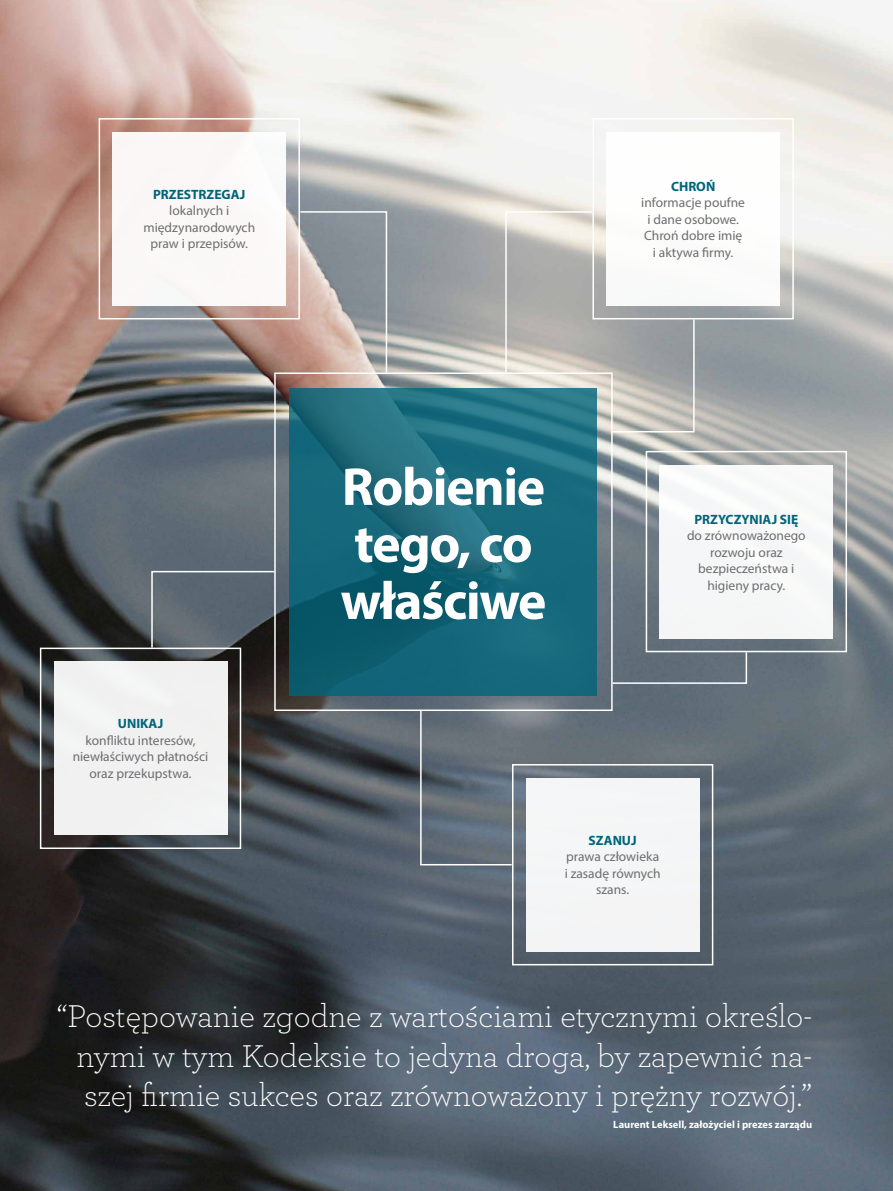
<style>
.page{position:relative;width:893px;height:1191px;background:#fff}
.page>*{position:absolute;margin:0;border:0;box-sizing:border-box;transform-origin:0 0}
.t1{font:700 53.7px/57px "Myriad Pro";letter-spacing:-.025em;color:#fff}
.t2{font:300 33px/39.6px "Archer";letter-spacing:-.005em;color:#fff;text-align:justify}
.t3{font:13.5px/16.5px "Myriad Pro";color:#6d6e71;text-align:center}
.t4{font:700 13.5px "Myriad Pro";color:#00657b}
.t5{font:700 10.5px "Myriad Pro";color:#fff}
</style>
<div class="page">
<img style="left:0;top:0;width:893px;height:1191px">
<div style="left:274px;top:372px;width:339px;height:339px;border:2px solid #fff"></div>
<svg style="left:290px;top:388px;width:307px;height:307px;background:#18687a"></svg>
<div style="left:40px;top:647px;width:201px;height:202px;border:2px solid #fff"></div>
<div style="left:54px;top:661px;width:173px;height:174px;background:#f1f1f1"></div>
<div style="left:512px;top:764px;width:201px;height:201px;border:2px solid #fff"></div>
<div style="left:526px;top:778px;width:174px;height:173px;background:#f4f5f6"></div>
<div style="left:646px;top:451px;width:201px;height:201px;border:2px solid #fff"></div>
<div style="left:659px;top:464px;width:174px;height:174px;background:#f5f6f7"></div>
<div style="left:99px;top:118px;width:201px;height:201px;border:2px solid #fff"></div>
<div style="left:112px;top:132px;width:174px;height:174px;background:#faf8f7"></div>
<div style="left:592px;top:118px;width:202px;height:201px;border:2px solid #fff"></div>
<div style="left:606px;top:132px;width:174px;height:174px;background:#fff"></div>
<svg style="left:611px;top:318px;width:84px;height:115px;background:#b2b2b0"></svg>
<svg style="left:504px;top:210px;width:90px;height:164px;background:#c0beb9"></svg>
<svg style="left:299px;top:210px;width:89px;height:164px;background:#aca6a5"></svg>
<svg style="left:611px;top:651px;width:137px;height:33px;background:#6f7a85"></svg>
<svg style="left:151px;top:570px;width:125px;height:79px;background:#5f6971"></svg>
<svg style="left:419px;top:709px;width:94px;height:157px;background:#68737e"></svg>
<p class="t4" style="left:153px;top:185px;width:94px">PRZESTRZEGAJ</p>
<p class="t3" style="left:143px;top:202px;width:113px">lokalnych i międzynarodowych praw i przepisów.</p>
<p class="t4" style="left:118px;top:715px;width:47px">UNIKAJ</p>
<p class="t3" style="left:73px;top:732px;width:137px">konfliktu interesów, niewłaściwych płatności oraz przekupstwa.</p>
<h1 class="t1" style="left:340px;top:456px;width:207px">Robienie tego, co właściwe</h1>
<p class="t4" style="left:671px;top:177px;width:46px">CHROŃ</p>
<p class="t3" style="left:641px;top:194px;width:105px">informacje poufne i dane osobowe.<br>Chroń dobre imię i aktywa firmy.</p>
<p class="t4" style="left:694px;top:510px;width:105px">PRZYCZYNIAJ SIĘ</p>
<p class="t3" style="left:687px;top:527px;width:120px">do zrównoważonego rozwoju oraz bezpieczeństwa i higieny pracy.</p>
<p class="t4" style="left:589px;top:831px;width:50px">SZANUJ</p>
<p class="t3" style="left:565px;top:848px;width:98px">prawa człowieka i zasadę równych szans.</p>
<h2 class="t2" style="left:76px;top:994px;width:737px;text-indent:-20px">“Postępowanie zgodne z wartościami etycznymi określo&shy;nymi w tym Kodeksie to jedyna droga, by zapewnić na&shy;szej firmie sukces oraz zrównoważony i prężny rozwój.”</h2>
<p class="t5" style="left:613px;top:1117px;width:200px">Laurent Leksell, założyciel i prezes zarządu</p>
</div>
